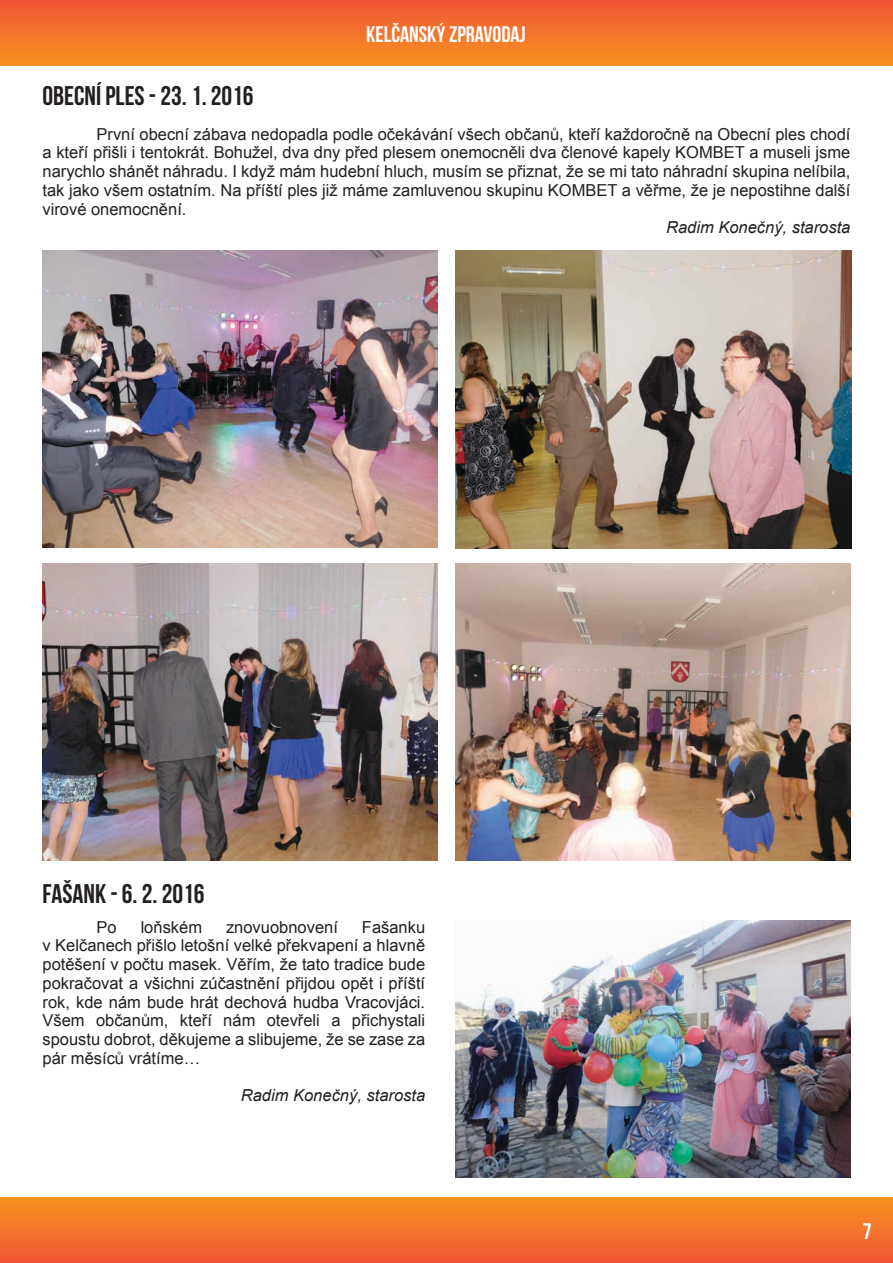
<style>
.page{position:relative;width:893px;height:1263px;background:#fff}
.page>*{position:absolute;margin:0;border:0;box-sizing:border-box;transform-origin:0 0}
.t1{font:27px "Bebas Neue";color:#231f20}
.t2{font:22.5px "Bebas Neue";color:#fff}
.t3{font:16.5px/18.8px "Arial";color:#231f20;text-align:justify}
.t4{font:italic 16.5px "Arial";color:#231f20}
</style>
<div class="page">
<div style="left:0;top:0;width:893px;height:66px;background:linear-gradient(to bottom,#f05436,#f79221)"></div>
<div style="left:0;top:1197px;width:893px;height:66px;background:linear-gradient(to bottom,#f79420,#f05635)"></div>
<img style="left:455px;top:251px;width:397px;height:298px">
<img style="left:43px;top:563px;width:395px;height:297px">
<img style="left:43px;top:251px;width:395px;height:296px">
<img style="left:455px;top:563px;width:395px;height:297px">
<img style="left:455px;top:921px;width:395px;height:257px">
<h2 class="t2" style="left:366px;top:22px;width:161px">KELČANSKÝ ZPRAVODAJ</h2>
<h1 class="t1" style="left:43px;top:81px;width:213px">OBECNÍ PLES - 23. 1. 2016</h1>
<p class="t3" style="left:43px;top:125px;width:809px;text-indent:54px">První obecní zábava nedopadla podle očekávání všech občanů, kteří každoročně na Obecní ples chodí a kteří přišli i tentokrát. Bohužel, dva dny před plesem onemocněli dva členové kapely KOMBET a museli jsme narychlo shánět náhradu. I když mám hudební hluch, musím se přiznat, že se mi tato náhradní skupina nelíbila, tak jako všem ostatním. Na příští ples již máme zamluvenou skupinu KOMBET a věřme, že je nepostihne další virové onemocnění.</p>
<p class="t4" style="left:666px;top:217px;width:186px">Radim Konečný, starosta</p>
<h1 class="t1" style="left:43px;top:878px;width:163px">FAŠANK - 6. 2. 2016</h1>
<p class="t3" style="left:97px;top:918px;width:22px">Po</p>
<p class="t3" style="left:141px;top:918px;width:63px">loňském</p>
<p class="t3" style="left:226px;top:918px;width:113px">znovuobnovení</p>
<p class="t3" style="left:43px;top:918px;width:384px;text-indent:319px">Fašanku v Kelčanech přišlo letošní velké překvapení a hlavně potěšení v počtu masek. Věřím, že tato tradice bude pokračovat a všichni zúčastnění přijdou opět i příští rok, kde nám bude hrát dechová hudba Vracovjáci.<br>Všem občanům, kteří nám otevřeli a přichystali spoustu dobrot, děkujeme a slibujeme, že se zase za pár měsíců vrátíme…</p>
<p class="t4" style="left:241px;top:1085px;width:186px">Radim Konečný, starosta</p>
<h2 class="t2" style="left:863px;top:1219px;width:10px">7</h2>
</div>
